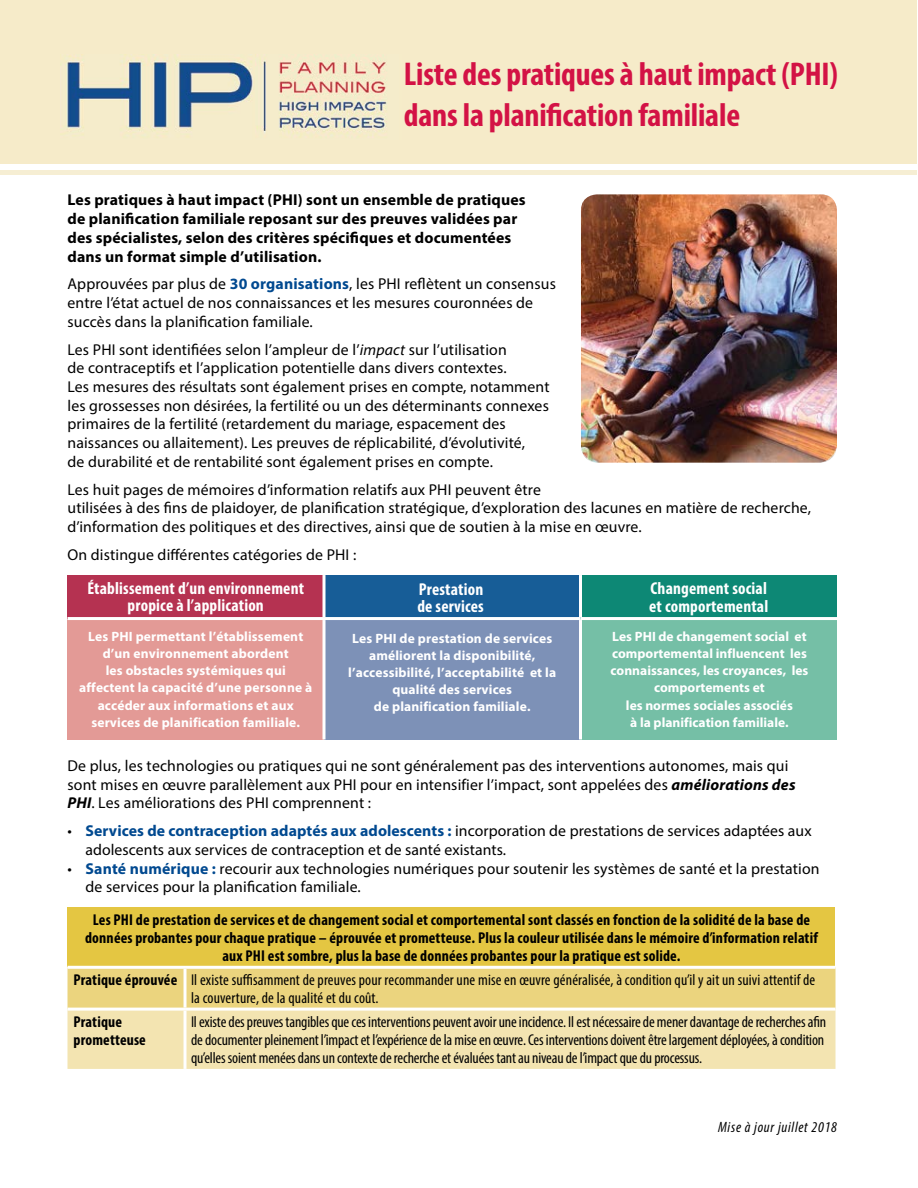
<style>
.page{position:relative;width:918px;height:1188px;background:#fff}
.page>*{position:absolute;margin:0;border:0;box-sizing:border-box;transform-origin:0 0}
.t1{font:700 condensed 33px/40.5px "Myriad Pro";letter-spacing:-.005em;color:#d31245}
.t2{font:700 condensed 17.25px/17.2px "Myriad Pro";letter-spacing:.01em;color:#fff}
.t3{font:15.75px/18.8px "Myriad Pro";letter-spacing:.01em;color:#000}
.t4{font:condensed 15.75px/18px "Myriad Pro";letter-spacing:-.01em;color:#000}
.t5{font:700 condensed 15.75px/18px "Myriad Pro";letter-spacing:.01em;color:#000;text-align:center}
.t6{font:700 15.75px/18.8px "Myriad Pro";letter-spacing:.01em;color:#000}
.t7{font:condensed 15.75px/18px "Myriad Pro";letter-spacing:.01em;color:#000}
.t8{font:italic condensed 15px "Myriad Pro";letter-spacing:.05em;color:#000}
.t9{font:700 13.5px/17.1px "Myriad Pro";letter-spacing:.01em;color:#fff;text-align:center}
.s1{font-weight:700;color:#004990}
.s2{font-style:italic}
.s3{font-weight:700;font-style:italic}
.s4{font-weight:700}
</style>
<div class="page">
<div style="left:0;top:1px;width:916px;height:163px;background:#f6ebc9"></div>
<img style="left:66px;top:54px;width:321px;height:84px">
<div style="left:0;top:170px;width:916px;height:5px;background:#f6eed3"></div>
<div style="left:68px;top:575px;width:256px;height:44px;background:#b53251"></div>
<div style="left:324px;top:575px;width:256px;height:44px;background:#175d97"></div>
<div style="left:580px;top:575px;width:257px;height:44px;background:#0d8875"></div>
<div style="left:68px;top:619px;width:256px;height:120px;background:#e39a96"></div>
<div style="left:324px;top:619px;width:256px;height:120px;background:#7d91b7"></div>
<div style="left:580px;top:619px;width:257px;height:120px;background:#75bfa6"></div>
<svg style="left:322px;top:575px;width:4px;height:42px"></svg>
<hr style="left:579px;top:575px;width:3px;height:42px;background:#fff">
<hr style="left:68px;top:617px;width:256px;height:3px;background:#fff">
<hr style="left:324px;top:617px;width:256px;height:3px;background:#fff">
<svg style="left:322px;top:620px;width:4px;height:119px"></svg>
<hr style="left:580px;top:617px;width:257px;height:3px;background:#fff">
<hr style="left:579px;top:620px;width:3px;height:119px;background:#fff">
<div style="left:68px;top:907px;width:768px;height:60px;background:#e4c642"></div>
<div style="left:68px;top:969px;width:768px;height:39px;background:#ebd47e"></div>
<div style="left:68px;top:1011px;width:768px;height:58px;background:#f3e4b1"></div>
<hr style="left:68px;top:966px;width:117px;height:3px;background:#fff">
<hr style="left:185px;top:966px;width:651px;height:3px;background:#fff">
<hr style="left:184px;top:969px;width:3px;height:39px;background:#fff">
<hr style="left:184px;top:1011px;width:3px;height:58px;background:#fff">
<img style="left:581px;top:194px;width:256px;height:269px">
<h1 class="t1" style="left:404px;top:53px;width:436px">Liste des pratiques à haut impact (PHI) dans la planification familiale</h1>
<p class="t6" style="left:68px;top:190px;width:460px">Les pratiques à haut impact (PHI) sont un ensemble de pratiques de planification familiale reposant sur des preuves validées par des spécialistes, selon des critères spécifiques et documentées dans un format simple d’utilisation.</p>
<p class="t3" style="left:68px;top:274px;width:490px">Approuvées par plus de <span class="s1">30 organisations</span>, les PHI reflètent un consensus entre l’état actuel de nos connaissances et les mesures couronnées de succès dans la planification familiale.</p>
<p class="t3" style="left:68px;top:340px;width:484px">Les PHI sont identifiées selon l’ampleur de l’<span class="s2">impact</span> sur l’utilisation<br>de contraceptifs et l’application potentielle dans divers contextes.<br>Les mesures des résultats sont également prises en compte, notamment les grossesses non désirées, la fertilité ou un des déterminants connexes primaires de la fertilité (retardement du mariage, espacement des naissances ou allaitement). Les preuves de réplicabilité, d’évolutivité,<br>de durabilité et de rentabilité sont également prises en compte.</p>
<p class="t3" style="left:68px;top:480px;width:745px">Les huit pages de mémoires d’information relatifs aux PHI peuvent être<br>utilisées à des fins de plaidoyer, de planification stratégique, d’exploration des lacunes en matière de recherche, d’information des politiques et des directives, ainsi que de soutien à la mise en œuvre.</p>
<p class="t3" style="left:68px;top:545px;width:290px">On distingue différentes catégories de PHI :</p>
<p class="t2" style="left:87px;top:579px;width:218px;text-align:center">Établissement d’un environnement propice à l’application</p>
<p class="t2" style="left:417px;top:580px;width:68px">Prestation de services</p>
<p class="t2" style="left:649px;top:579px;width:121px;line-height:17.9px">Changement social et comportemental</p>
<p class="t9" style="left:79px;top:628px;width:234px">Les PHI permettant l’établissement d’un environnement abordent<br>les obstacles systémiques qui affectent la capacité d’une personne à accéder aux informations et aux services de planification familiale.</p>
<p class="t9" style="left:348px;top:629px;width:210px">Les PHI de prestation de services améliorent la disponibilité, l’accessibilité, l’acceptabilité et la qualité des services<br>de planification familiale.</p>
<p class="t9" style="left:611px;top:628px;width:199px">Les PHI de changement social et comportemental influencent les connaissances, les croyances, les comportements et<br>les normes sociales associés<br>à la planification familiale.</p>
<p class="t3" style="left:68px;top:756px;width:730px">De plus, les technologies ou pratiques qui ne sont généralement pas des interventions autonomes, mais qui sont mises en œuvre parallèlement aux PHI pour en intensifier l’impact, sont appelées des <span class="s3">améliorations des<br>PHI</span>. Les améliorations des PHI comprennent :</p>
<p class="t3" style="left:86px;top:821px;width:728px;text-indent:-18px">• <span class="s1">Services de contraception adaptés aux adolescents :</span> incorporation de prestations de services adaptées aux adolescents aux services de contraception et de santé existants.</p>
<p class="t3" style="left:86px;top:859px;width:736px;text-indent:-18px">• <span class="s1">Santé numérique :</span> recourir aux technologies numériques pour soutenir les systèmes de santé et la prestation de services pour la planification familiale.</p>
<p class="t5" style="left:85px;top:911px;width:734px">Les PHI de prestation de services et de changement social et comportemental sont classés en fonction de la solidité de la base de données probantes pour chaque pratique – éprouvée et prometteuse. Plus la couleur utilisée dans le mémoire d’information relatif aux PHI est sombre, plus la base de données probantes pour la pratique est solide.</p>
<p class="t7" style="left:191px;top:971px;width:626px;text-indent:-118px"><span class="s4">Pratique éprouvée</span> Il existe suffisamment de preuves pour recommander une mise en œuvre généralisée, à condition qu’il y ait un suivi attentif de la couverture, de la qualité et du coût.</p>
<p class="t5" style="left:74px;top:1012px;width:74px;text-align:left">Pratique prometteuse</p>
<p class="t4" style="left:191px;top:1013px;width:637px">Il existe des preuves tangibles que ces interventions peuvent avoir une incidence. Il est nécessaire de mener davantage de recherches afin de documenter pleinement l’impact et l’expérience de la mise en œuvre. Ces interventions doivent être largement déployées, à condition qu’elles soient menées dans un contexte de recherche et évaluées tant au niveau de l’impact que du processus.</p>
<p class="t8" style="left:718px;top:1118px;width:120px">Mise à jour juillet 2018</p>
</div>
